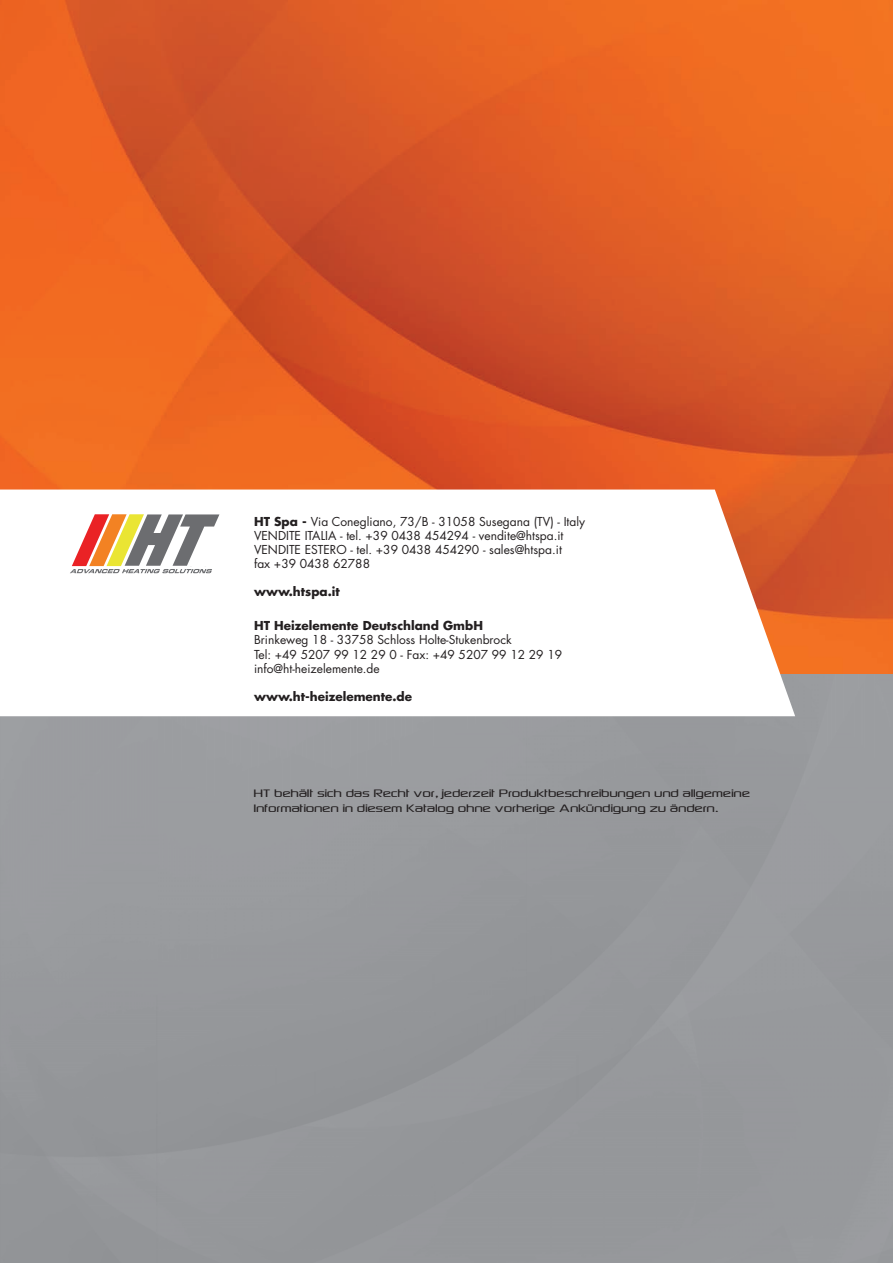
<style>
.page{position:relative;width:893px;height:1263px;background:#fff}
.page>*{position:absolute;margin:0;border:0;box-sizing:border-box;transform-origin:0 0}
.t1{font:italic 900 expanded 71.85px "Helvetica Neue";color:#6c6d70}
.t2{font:12px/14.2px "Futura";color:#231f20}
.t3{font:12px/15px "Brownsville";color:#231f20}
.t4{font:700 12px "Futura";color:#231f20}
.s1{font-weight:700}
</style>
<div class="page">
<img style="left:0;top:0;width:893px;height:674px">
<div style="left:0;top:674px;width:893px;height:589px;background:#97989c"></div>
<svg style="left:0;top:489px;width:795px;height:227px"></svg>
<svg style="left:70px;top:514px;width:147px;height:59px"></svg>
<h1 class="t1" style="left:122px;top:494px;width:76px">HT</h1>
<p class="t2" style="left:254px;top:514px;width:332px"><span class="s1">HT Spa -</span> Via Conegliano, 73/B - 31058 Susegana (TV) - Italy VENDITE ITALIA - tel. +39 0438 454294 - vendite@htspa.it VENDITE ESTERO - tel. +39 0438 454290 - sales@htspa.it<br>fax +39 0438 62788</p>
<p class="t4" style="left:254px;top:583px;width:87px">www.htspa.it</p>
<p class="t4" style="left:254px;top:617px;width:230px">HT Heizelemente Deutschland GmbH</p>
<p class="t2" style="left:254px;top:633px;width:310px">Brinkeweg 18 - 33758 Schloss Holte-Stukenbrock<br>Tel: +49 5207 99 12 29 0 - Fax: +49 5207 99 12 29 19 info@ht-heizelemente.de</p>
<p class="t4" style="left:254px;top:688px;width:160px">www.ht-heizelemente.de</p>
<p class="t3" style="left:254px;top:785px;width:498px">HT behält sich das Recht vor, jederzeit Produktbeschreibungen und allgemeine<br>Informationen in diesem Katalog ohne vorherige Ankündigung zu ändern.</p>
</div>
